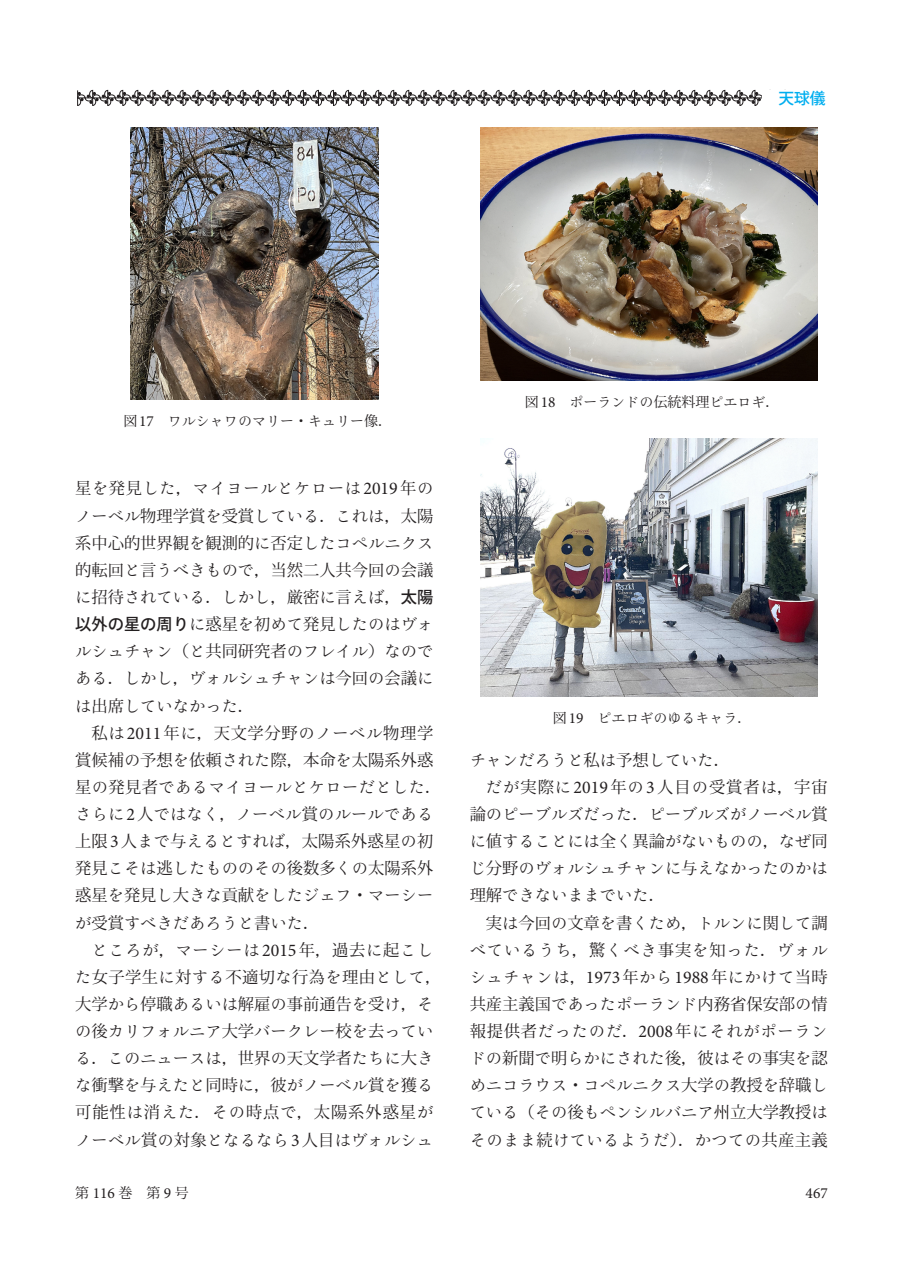
<style>
.page{position:relative;width:903px;height:1275px;background:#fff}
.page>*{position:absolute;margin:0;border:0;box-sizing:border-box;transform-origin:0 0}
.t1{font:16.28px/27.1px "Ryo Text Plus N";color:#231f20;text-align:justify}
.t2{font:16.28px/27.1px "Koz Min Pr 6 N";color:#231f20}
.t3{font:16.28px/27.1px "Ryo Text Plus N";letter-spacing:.04em;color:#231f20}
.t4{font:16.28px/27.1px "Ryo Text Plus N";letter-spacing:.025em;color:#231f20}
.t5{font:16.28px/27.1px "Koz Min Pr 6 N";letter-spacing:.025em;color:#231f20}
.t6{font:16.28px "Ryo Text Plus N";letter-spacing:.045em;color:#231f20}
.t7{font:16.28px "Koz Min Pr 6 N";letter-spacing:.055em;color:#231f20}
.t8{font:500 15.75px "Koz Go Pr 6 N";color:#00aeef}
.t9{font:15.4px "Minion Pro";color:#231f20}
.t10{font:14px "Ryo Text Plus N";color:#231f20}
.t11{font:14px "Koz Min Pr 6 N";color:#231f20}
.s1{font-family:"Koz Min Pr 6 N"}
.s2{font-family:"Minion Pro";font-size:15.4px}
.s3{font-family:"Minion Pro";font-size:17.85px}
.s4{font-family:"Ryo Text Plus N"}
.s5{font-family:"Koz Go Pr 6 N";font-weight:500}
.s6{font-family:"Ryo Gothic Plus N";font-weight:500}
</style>
<div class="page">
<img style="left:130px;top:127px;width:248px;height:272px">
<img style="left:480px;top:127px;width:337px;height:253px">
<img style="left:480px;top:438px;width:337px;height:259px">
<svg style="left:77px;top:90px;width:685px;height:16px"></svg>
<p class="t8" style="left:763px;top:89px;width:64px">　天球儀</p>
<p class="t10" style="left:123px;top:412px;width:270px"><span class="s1">図</span><span class="s2">17</span> ワルシャワのマリー<span class="s1">・</span>キュリー<span class="s1">像．</span></p>
<p class="t3" style="left:75px;top:475px;width:360px"><span class="s1">星</span>を<span class="s1">発見</span>した<span class="s1">，</span>マイヨールとケローは<span class="s3">2019</span><span class="s1">年</span>のノーベル<span class="s1">物理学賞</span>を<span class="s1">受賞</span>している<span class="s1">．</span>これは<span class="s1">，太陽</span></p>
<p class="t2" style="left:75px;top:530px;width:360px">系中心的世界観<span class="s4">を</span>観測的<span class="s4">に</span>否定<span class="s4">したコペルニクス</span>的転回<span class="s4">と</span>言<span class="s4">うべきもので</span>，当然二人共今回<span class="s4">の</span>会議</p>
<p class="t1" style="left:75px;top:584px;width:360px">に<span class="s1">招待</span>されている<span class="s1">．</span>しかし<span class="s1">，厳密</span>に<span class="s1">言</span>えば<span class="s1">，</span><span class="s5">太陽以外</span><span class="s6">の</span><span class="s5">星</span><span class="s6">の</span><span class="s5">周</span><span class="s6">り</span>に<span class="s1">惑星</span>を<span class="s1">初</span>めて<span class="s1">発見</span>したのはヴォルシュチャン<span class="s1">（</span>と<span class="s1">共同研究者</span>のフレイル<span class="s1">）</span>なのである<span class="s1">．</span>しかし<span class="s1">，</span>ヴォルシュチャンは<span class="s1">今回</span>の<span class="s1">会議</span>には<span class="s1">出席</span>していなかった<span class="s1">．</span></p>
<p class="t2" style="left:75px;top:719px;width:360px;text-align:right">私<span class="s4">は</span><span class="s3">2011</span>年<span class="s4">に</span>，天文学分野<span class="s4">のノーベル</span>物理学賞候補<span class="s4">の</span>予想<span class="s4">を</span>依頼<span class="s4">された</span>際，本命<span class="s4">を</span>太陽系外惑</p>
<p class="t4" style="left:75px;top:773px;width:368px"><span class="s1">星</span>の<span class="s1">発見者</span>であるマイヨールとケローだとした<span class="s1">．</span>さらに<span class="s3">2</span><span class="s1">人</span>ではなく<span class="s1">，</span>ノーベル<span class="s1">賞</span>のルールである</p>
<p class="t2" style="left:75px;top:828px;width:360px">上限<span class="s3">3</span>人<span class="s4">まで</span>与<span class="s4">えるとすれば</span>，太陽系外惑星<span class="s4">の</span>初</p>
<p class="t1" style="left:75px;top:855px;width:360px"><span class="s1">発見</span>こそは<span class="s1">逃</span>したもののその<span class="s1">後数多</span>くの<span class="s1">太陽系外惑星</span>を<span class="s1">発見</span>し<span class="s1">大</span>きな<span class="s1">貢献</span>をしたジェフ<span class="s1">・</span>マーシーが<span class="s1">受賞</span>すべきだあろうと<span class="s1">書</span>いた<span class="s1">．</span></p>
<p class="t6" style="left:91px;top:940px;width:343px">ところが<span class="s1">，</span>マーシーは<span class="s3">2015</span><span class="s1">年，過去</span>に<span class="s1">起</span>こし</p>
<p class="t5" style="left:75px;top:964px;width:368px"><span class="s4">た</span>女子学生<span class="s4">に</span>対<span class="s4">する</span>不適切<span class="s4">な</span>行為<span class="s4">を</span>理由<span class="s4">として</span>，大学<span class="s4">から</span>停職<span class="s4">あるいは</span>解雇<span class="s4">の</span>事前通告<span class="s4">を</span>受<span class="s4">け</span>，<span class="s4">そ</span></p>
<p class="t1" style="left:75px;top:1018px;width:360px">の<span class="s1">後</span>カリフォルニア<span class="s1">大学</span>バークレー<span class="s1">校</span>を<span class="s1">去</span>っている<span class="s1">．</span>このニュースは<span class="s1">，世界</span>の<span class="s1">天文学者</span>たちに<span class="s1">大</span>きな<span class="s1">衝撃</span>を<span class="s1">与</span>えたと<span class="s1">同時</span>に<span class="s1">，彼</span>がノーベル<span class="s1">賞</span>を<span class="s1">獲</span>る</p>
<p class="t7" style="left:75px;top:1103px;width:360px">可能性<span class="s4">は</span>消<span class="s4">えた</span>．<span class="s4">その</span>時点<span class="s4">で</span>，太陽系外惑星<span class="s4">が</span></p>
<p class="t1" style="left:75px;top:1126px;width:360px">ノーベル<span class="s1">賞</span>の<span class="s1">対象</span>となるなら<span class="s3">3</span><span class="s1">人目</span>はヴォルシュ</p>
<p class="t10" style="left:525px;top:393px;width:256px"><span class="s1">図</span><span class="s2">18</span> ポーランドの<span class="s1">伝統料理</span>ピエロギ<span class="s1">．</span></p>
<p class="t10" style="left:553px;top:709px;width:200px"><span class="s1">図</span><span class="s2">19</span> ピエロギのゆるキャラ<span class="s1">．</span></p>
<p class="t1" style="left:470px;top:746px;width:262px">チャンだろうと<span class="s1">私</span>は<span class="s1">予想</span>していた<span class="s1">．</span></p>
<p class="t2" style="left:486px;top:774px;width:343px"><span class="s4">だが</span>実際<span class="s4">に</span><span class="s3">2019</span>年<span class="s4">の</span><span class="s3">3</span>人目<span class="s4">の</span>受賞者<span class="s4">は</span>，宇宙</p>
<p class="t1" style="left:470px;top:801px;width:360px"><span class="s1">論</span>のピーブルズだった<span class="s1">．</span>ピーブルズがノーベル<span class="s1">賞</span>に<span class="s1">値</span>することには<span class="s1">全</span>く<span class="s1">異論</span>がないものの<span class="s1">，</span>なぜ<span class="s1">同</span>じ<span class="s1">分野</span>のヴォルシュチャンに<span class="s1">与</span>えなかったのかは<span class="s1">理解</span>できないままでいた<span class="s1">．</span></p>
<p class="t1" style="left:470px;top:909px;width:360px;text-indent:16px"><span class="s1">実</span>は<span class="s1">今回</span>の<span class="s1">文章</span>を<span class="s1">書</span>くため<span class="s1">，</span>トルンに<span class="s1">関</span>して<span class="s1">調</span>べているうち<span class="s1">，驚</span>くべき<span class="s1">事実</span>を<span class="s1">知</span>った<span class="s1">．</span>ヴォルシュチャンは<span class="s1">，</span><span class="s3">1973</span><span class="s1">年</span>から<span class="s3">1988</span><span class="s1">年</span>にかけて<span class="s1">当時</span></p>
<p class="t2" style="left:470px;top:991px;width:360px">共産主義国<span class="s4">であったポーランド</span>内務省保安部<span class="s4">の</span>情</p>
<p class="t1" style="left:470px;top:1018px;width:360px"><span class="s1">報提供者</span>だったのだ<span class="s1">．</span><span class="s3">2008</span><span class="s1">年</span>にそれがポーランドの<span class="s1">新聞</span>で<span class="s1">明</span>らかにされた<span class="s1">後，彼</span>はその<span class="s1">事実</span>を<span class="s1">認</span>めニコラウス<span class="s1">・</span>コペルニクス<span class="s1">大学</span>の<span class="s1">教授</span>を<span class="s1">辞職</span>している<span class="s1">（</span>その<span class="s1">後</span>もペンシルバニア<span class="s1">州立大学教授</span>はそのまま<span class="s1">続</span>けているようだ<span class="s1">）．</span>かつての<span class="s1">共産主義</span></p>
<p class="t11" style="left:75px;top:1185px;width:115px">第 <span class="s2">116</span> 巻　第 <span class="s2">9</span> 号</p>
<p class="t9" style="left:805px;top:1182px;width:24px">467</p>
</div>
